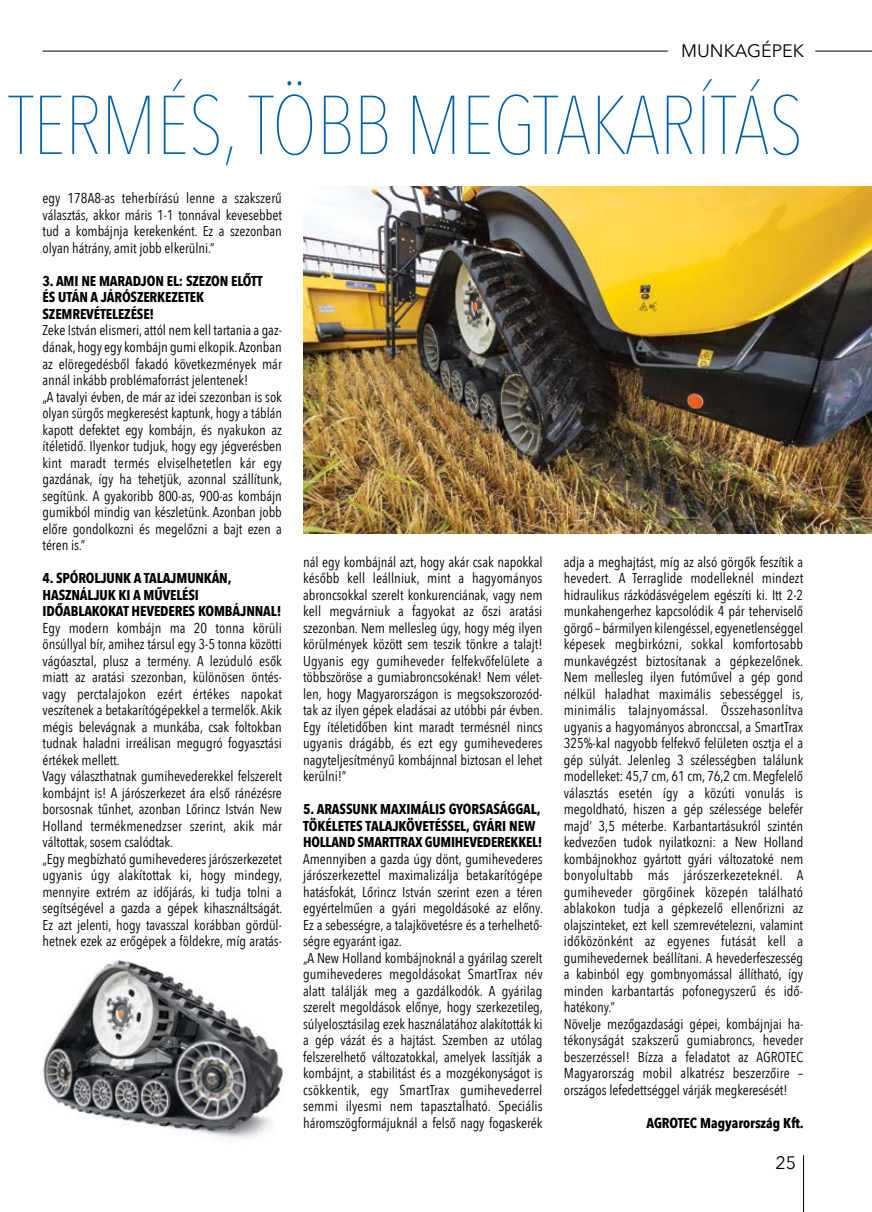
<style>
.page{position:relative;width:872px;height:1212px;background:#fff}
.page>*{position:absolute;margin:0;border:0;box-sizing:border-box;transform-origin:0 0}
.t1{font:200 82.35px "Avenir Next Condensed";letter-spacing:-.005em;color:#0061a9}
.t2{font:18px "Avenir Next";color:#000}
.t3{font:14.25px/16.5px "Avenir Next Condensed";letter-spacing:-.005em;color:#000}
.t4{font:700 14.25px/16.5px "Avenir Next Condensed";letter-spacing:-.01em;color:#000}
</style>
<div class="page">
<img style="left:43px;top:960px;width:241px;height:179px">
<img style="left:303px;top:187px;width:569px;height:346px">
<hr style="left:815px;top:51px;width:57px;height:1px;background:#000">
<hr style="left:43px;top:51px;width:625px;height:1px;background:#000">
<hr style="left:803px;top:1155px;width:1px;height:57px;background:#000">
<p class="t2" style="left:681px;top:36px;width:124px">MUNKAGÉPEK</p>
<h1 class="t1" style="left:8px;top:76px;width:796px">TERMÉS,TÖBB MEGTAKARÍTÁS</h1>
<p class="t3" style="left:43px;top:190px;width:241px;text-align:justify">egy 178A8-as teherbírású lenne a szakszerű választás, akkor máris 1-1 tonnával kevesebbet tud a kombájnja kerekenként. Ez a szezonban olyan hátrány, amit jobb elkerülni.”</p>
<p class="t4" style="left:43px;top:273px;width:222px">3. AMI NE MARADJON EL: SZEZON ELŐTT<br>ÉS UTÁN A JÁRÓSZERKEZETEK<br>SZEMREVÉTELEZÉSE!</p>
<p class="t3" style="left:43px;top:322px;width:241px">Zeke István elismeri, attól nem kell tartania a gaz&shy;dának, hogy egy kombájn gumi elkopik. Azonban az elöregedésből fakadó következmények már annál inkább problémaforrást jelentenek!<br>„A tavalyi évben, de már az idei szezonban is sok olyan sürgős megkeresést kaptunk, hogy a táblán kapott defektet egy kombájn, és nyakukon az ítéletidő. Ilyenkor tudjuk, hogy egy jégverésben kint maradt termés elviselhetetlen kár egy gazdának, így ha tehetjük, azonnal szállítunk, segítünk. A gyakoribb 800-as, 900-as kombájn gumikból mindig van készletünk. Azonban jobb előre gondolkozni és megelőzni a bajt ezen a téren is.”</p>
<p class="t4" style="left:43px;top:570px;width:240px">4. SPÓROLJUNK A TALAJMUNKÁN,<br>HASZNÁLJUK KI A MŰVELÉSI<br>IDŐABLAKOKAT HEVEDERES KOMBÁJNNAL!</p>
<p class="t3" style="left:43px;top:619px;width:241px">Egy modern kombájn ma 20 tonna körüli önsúllyal bír, amihez társul egy 3-5 tonna közötti vágóasztal, plusz a termény. A lezúduló esők miatt az aratási szezonban, különösen öntés&shy;vagy perctalajokon ezért értékes napokat veszítenek a betakarítógépekkel a termelők. Akik mégis belevágnak a munkába, csak foltokban tudnak haladni irreálisan megugró fogyasztási értékek mellett.<br>Vagy választhatnak gumihevederekkel felszerelt kombájnt is! A járószerkezet ára első ránézésre borsosnak tűnhet, azonban Lőrincz István New Holland termékmenedzser szerint, akik már váltottak, sosem csalódtak.<br>„Egy megbízható gumihevederes járószerkezetet ugyanis úgy alakítottak ki, hogy mindegy, mennyire extrém az időjárás, ki tudja tolni a segítségével a gazda a gépek kihasználtságát.<br>Ez azt jelenti, hogy tavasszal korábban gördül&shy;hetnek ezek az erőgépek a földekre, míg aratás-</p>
<p class="t3" style="left:303px;top:553px;width:241px;text-align:justify">nál egy kombájnál azt, hogy akár csak napokkal később kell leállniuk, mint a hagyományos abroncsokkal szerelt konkurenciának, vagy nem kell megvárniuk a fagyokat az őszi aratási szezonban. Nem mellesleg úgy, hogy még ilyen körülmények között sem teszik tönkre a talajt!<br>Ugyanis egy gumiheveder felfekvőfelülete a többszöröse a gumiabroncsokénak! Nem vélet&shy;len, hogy Magyarországon is megsokszorozód&shy;tak az ilyen gépek eladásai az utóbbi pár évben.<br>Egy ítéletidőben kint maradt termésnél nincs ugyanis drágább, és ezt egy gumihevederes nagyteljesítményű kombájnnal biztosan el lehet kerülni!”</p>
<p class="t4" style="left:303px;top:801px;width:241px">5. ARASSUNK MAXIMÁLIS GYORSASÁGGAL,<br>TÖKÉLETES TALAJKÖVETÉSSEL, GYÁRI NEW<br>HOLLAND SMARTTRAX GUMIHEVEDEREKKEL!</p>
<p class="t3" style="left:303px;top:850px;width:241px">Amennyiben a gazda úgy dönt, gumihevederes járószerkezettel maximalizálja betakarítógépe hatásfokát, Lőrincz István szerint ezen a téren egyértelműen a gyári megoldásoké az előny.<br>Ez a sebességre, a talajkövetésre és a terhelhető&shy;ségre egyaránt igaz.<br>„A New Holland kombájnoknál a gyárilag szerelt gumihevederes megoldásokat SmartTrax név alatt találják meg a gazdálkodók. A gyárilag szerelt megoldások előnye, hogy szerkezetileg, súlyelosztásilag ezek használatához alakították ki a gép vázát és a hajtást. Szemben az utólag felszerelhető változatokkal, amelyek lassítják a kombájnt, a stabilitást és a mozgékonyságot is csökkentik, egy SmartTrax gumihevederrel semmi ilyesmi nem tapasztalható. Speciális háromszögformájuknál a felső nagy fogaskerék</p>
<p class="t3" style="left:564px;top:553px;width:241px">adja a meghajtást, míg az alsó görgők feszítik a hevedert. A Terraglide modelleknél mindezt hidraulikus rázkódásvégelem egészíti ki. Itt 2-2 munkahengerhez kapcsolódik 4 pár teherviselő görgő – bármilyen kilengéssel, egyenetlenséggel képesek megbirkózni, sokkal komfortosabb munkavégzést biztosítanak a gépkezelőnek.<br>Nem mellesleg ilyen futóművel a gép gond nélkül haladhat maximális sebességgel is, minimális talajnyomással. Összehasonlítva ugyanis a hagyományos abronccsal, a SmartTrax 325%-kal nagyobb felfekvő felületen osztja el a gép súlyát. Jelenleg 3 szélességben találunk modelleket: 45,7 cm, 61 cm, 76,2 cm. Megfelelő választás esetén így a közúti vonulás is megoldható, hiszen a gép szélessége belefér majd’ 3,5 méterbe. Karbantartásukról szintén kedvezően tudok nyilatkozni: a New Holland kombájnokhoz gyártott gyári változatoké nem bonyolultabb más járószerkezeteknél. A gumiheveder görgőinek közepén található ablakokon tudja a gépkezelő ellenőrizni az olajszinteket, ezt kell szemrevételezni, valamint időközönként az egyenes futását kell a gumihevedernek beállítani. A hevederfeszesség a kabinból egy gombnyomással állítható, így minden karbantartás pofonegyszerű és idő&shy;hatékony.”<br>Növelje mezőgazdasági gépei, kombájnjai ha&shy;tékonyságát szakszerű gumiabroncs, heveder beszerzéssel! Bízza a feladatot az AGROTEC Magyarország mobil alkatrész beszerzőire – országos lefedettséggel várják megkeresését!</p>
<p class="t4" style="left:646px;top:1114px;width:159px">AGROTEC Magyarország Kft.</p>
<p class="t2" style="left:775px;top:1147px;width:22px">25</p>
</div>
